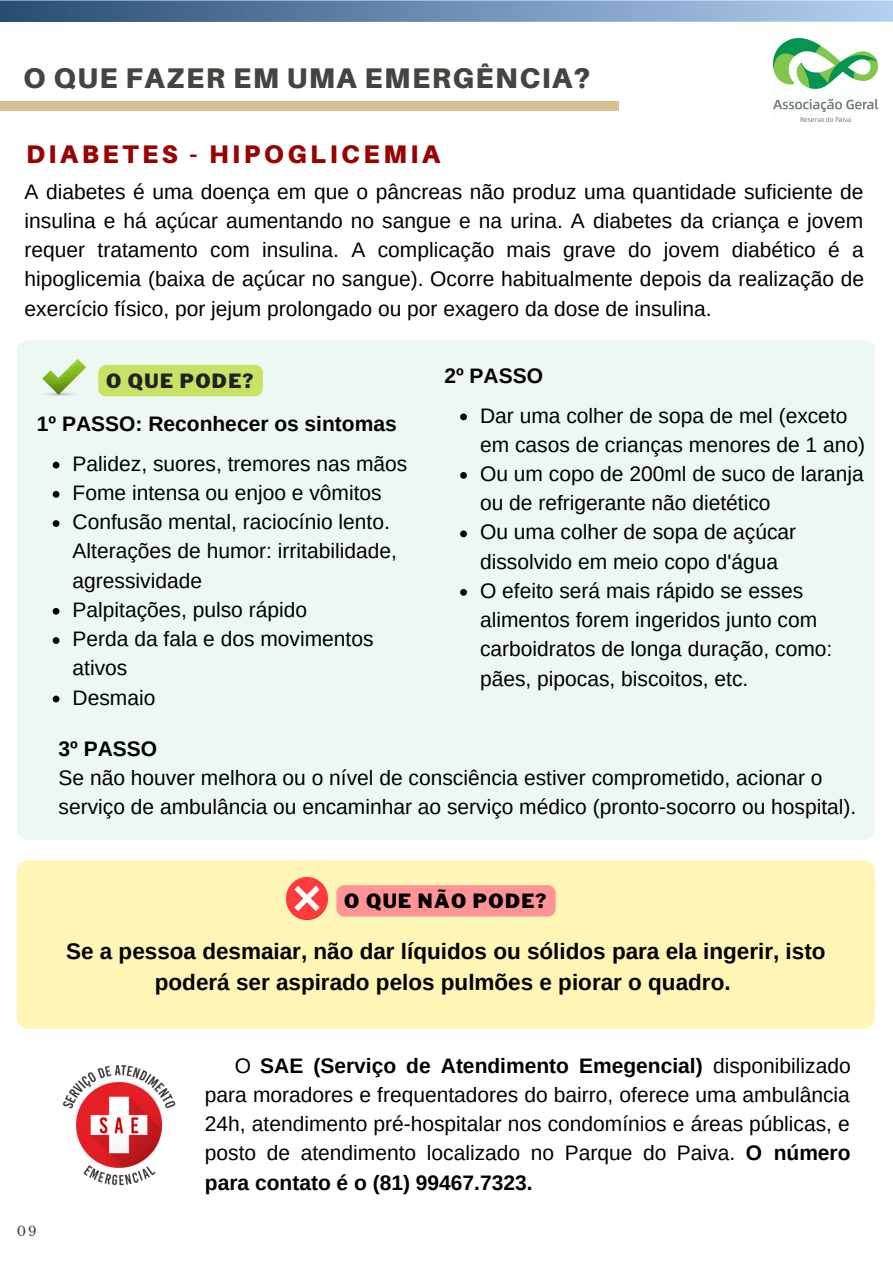
<style>
.page{position:relative;width:893px;height:1264px;background:#fff}
.page>*{position:absolute;margin:0;border:0;box-sizing:border-box;transform-origin:0 0}
.t1{font:900 28.5px "Aileron";letter-spacing:.05em;color:#444440}
.t2{font:900 25.5px "Aileron";letter-spacing:.14em;color:#990202}
.t3{font:700 22.5px/30.3px "Arimo";color:#000;text-align:center}
.t4{font:21px/29.2px "Arimo";color:#000}
.t5{font:700 21px "Arimo";color:#000}
.t6{font:900 19.5px "Libre Franklin";letter-spacing:.07em;color:#000}
.t7{font:900 19.5px "Libre Franklin";letter-spacing:.07em;color:#222}
.t8{font:13.2px "Libre Baskerville";color:#444440}
.s1{font-weight:700}
</style>
<div class="page">
<div style="left:17px;top:340px;width:857px;height:500px;background:#ecf8f1;border-radius:10px"></div>
<svg style="left:53px;top:462px;width:6px;height:6px"></svg>
<svg style="left:53px;top:491px;width:6px;height:6px"></svg>
<svg style="left:53px;top:520px;width:6px;height:7px"></svg>
<svg style="left:53px;top:608px;width:6px;height:6px"></svg>
<svg style="left:53px;top:637px;width:6px;height:7px"></svg>
<svg style="left:53px;top:695px;width:6px;height:7px"></svg>
<svg style="left:0;top:0;width:892px;height:22px;background:#7190b4"></svg>
<div style="left:17px;top:860px;width:857px;height:168px;background:#fff5b5;border-radius:11px"></div>
<img style="left:42px;top:359px;width:43px;height:37px">
<img style="left:287px;top:877px;width:40px;height:42px">
<svg style="left:460px;top:413px;width:7px;height:7px"></svg>
<svg style="left:460px;top:472px;width:7px;height:7px"></svg>
<svg style="left:460px;top:530px;width:7px;height:7px"></svg>
<svg style="left:460px;top:589px;width:7px;height:6px"></svg>
<div style="left:98px;top:365px;width:165px;height:31px;background:#c9e265;border-radius:8px"></div>
<div style="left:336px;top:885px;width:219px;height:31px;background:#ff9494;border-radius:8px"></div>
<img style="left:62px;top:1065px;width:114px;height:121px">
<img style="left:773px;top:39px;width:104px;height:82px">
<div style="left:0;top:102px;width:618px;height:9px;background:#d7c190"></div>
<h1 class="t1" style="left:23px;top:61px;width:568px">O QUE FAZER EM UMA EMERGÊNCIA?</h1>
<p class="t2" style="left:26px;top:138px;width:415px">DIABETES - HIPOGLICEMIA</p>
<p class="t4" style="left:25px;top:177px;width:840px;text-align:justify">A diabetes é uma doença em que o pâncreas não produz uma quantidade suficiente de insulina e há açúcar aumentando no sangue e na urina. A diabetes da criança e jovem requer tratamento com insulina. A complicação mais grave do jovem diabético é a hipoglicemia (baixa de açúcar no sangue). Ocorre habitualmente depois da realização de exercício físico, por jejum prolongado ou por exagero da dose de insulina.</p>
<p class="t7" style="left:106px;top:369px;width:149px">O QUE PODE?</p>
<p class="t5" style="left:444px;top:364px;width:100px">2º PASSO</p>
<p class="t5" style="left:37px;top:412px;width:361px">1º PASSO: Reconhecer os sintomas</p>
<p class="t4" style="left:480px;top:400px;width:386px">Dar uma colher de sopa de mel (exceto em casos de crianças menores de 1 ano)<br>Ou um copo de 200ml de suco de laranja ou de refrigerante não dietético<br>Ou uma colher de sopa de açúcar dissolvido em meio copo d'água<br>O efeito será mais rápido se esses alimentos forem ingeridos junto com carboidratos de longa duração, como: pães, pipocas, biscoitos, etc.</p>
<p class="t4" style="left:73px;top:449px;width:336px">Palidez, suores, tremores nas mãos<br>Fome intensa ou enjoo e vômitos<br>Confusão mental, raciocínio lento.<br>Alterações de humor: irritabilidade, agressividade<br>Palpitações, pulso rápido<br>Perda da fala e dos movimentos ativos<br>Desmaio</p>
<p class="t5" style="left:59px;top:736px;width:100px">3º PASSO</p>
<p class="t4" style="left:59px;top:763px;width:799px">Se não houver melhora ou o nível de consciência estiver comprometido, acionar o serviço de ambulância ou encaminhar ao serviço médico (pronto-socorro ou hospital).</p>
<p class="t6" style="left:344px;top:889px;width:204px">O QUE NÃO PODE?</p>
<p class="t3" style="left:66px;top:936px;width:760px">Se a pessoa desmaiar, não dar líquidos ou sólidos para ela ingerir, isto poderá ser aspirado pelos pulmões e piorar o quadro.</p>
<p class="t8" style="left:17px;top:1222px;width:21px">09</p>
<p class="t4" style="left:205px;top:1050px;width:647px;text-align:justify;text-indent:30px">O <span class="s1">SAE (Serviço de Atendimento Emegencial)</span> disponibilizado para moradores e frequentadores do bairro, oferece uma ambulância 24h, atendimento pré-hospitalar nos condomínios e áreas públicas, e posto de atendimento localizado no Parque do Paiva. <span class="s1">O número para contato é o (81) 99467.7323.</span></p>
</div>
